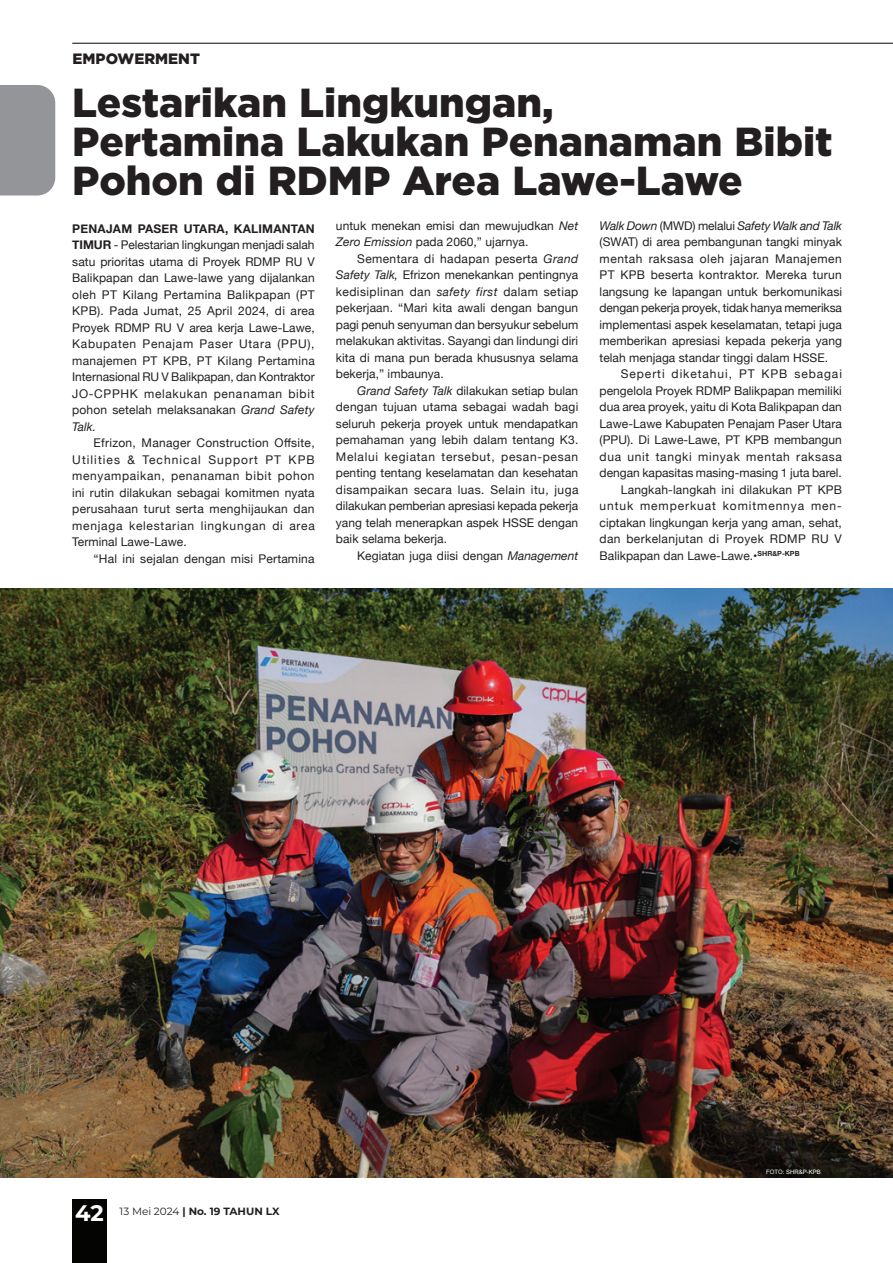
<style>
.page{position:relative;width:893px;height:1263px;background:#fff}
.page>*{position:absolute;margin:0;border:0;box-sizing:border-box;transform-origin:0 0}
.t1{font:900 40.5px/39px "Gotham";color:#231f20}
.t2{font:900 15px "Gotham";color:#231f20}
.t3{font:12px/16.5px "Helvetica Neue";letter-spacing:.005em;color:#231f20;text-align:justify}
.t4{font:12px "Helvetica Neue";letter-spacing:.055em;color:#231f20}
.t5{font:12px "Helvetica Neue";letter-spacing:.03em;color:#231f20}
.t6{font:12px "Helvetica Neue";letter-spacing:.075em;color:#231f20}
.t7{font:12px "Helvetica Neue";letter-spacing:.08em;color:#231f20}
.t8{font:700 10.5px "Montserrat";color:#231f20}
.t9{font:6px "Arial";color:#fff}
.s1{font-weight:700}
.s2{font-style:italic}
.s3{font-size:22.5px;color:#fff}
.s4{font-weight:400}
</style>
<div class="page">
<div style="left:72px;top:1199px;width:35px;height:64px;background:#040503"></div>
<hr style="left:72px;top:43px;width:821px;height:1px;background:#040503">
<img style="left:0;top:588px;width:893px;height:590px">
<div style="left:0;top:85px;width:55px;height:111px;background:#939598"></div>
<p class="t2" style="left:73px;top:48px;width:129px">EMPOWERMENT</p>
<h1 class="t1" style="left:72px;top:83px;width:762px">Lestarikan Lingkungan,<br>Pertamina Lakukan Penanaman Bibit<br>Pohon di RDMP Area Lawe-Lawe</h1>
<p class="t3" style="left:72px;top:221px;width:244px"><span class="s1">PENAJAM PASER UTARA, KALIMANTAN TIMUR</span> - Pelestarian lingkungan menjadi salah satu prioritas utama di Proyek RDMP RU V Balikpapan dan Lawe-lawe yang dijalankan oleh PT Kilang Pertamina Balikpapan (PT KPB). Pada Jumat, 25 April 2024, di area Proyek RDMP RU V area kerja Lawe-Lawe, Kabupaten Penajam Paser Utara (PPU), manajemen PT KPB, PT Kilang Pertamina Internasional RU V Balikpapan, dan Kontraktor JO-CPPHK melakukan penanaman bibit pohon setelah melaksanakan <span class="s2">Grand Safety Talk.</span></p>
<p class="t3" style="left:72px;top:435px;width:244px;text-indent:21px">Efrizon, Manager Construction Offsite, Utilities &amp; Technical Support PT KPB menyampaikan, penanaman bibit pohon ini rutin dilakukan sebagai komitmen nyata perusahaan turut serta menghijaukan dan menjaga kelestarian lingkungan di area Terminal Lawe-Lawe.</p>
<p class="t3" style="left:94px;top:551px;width:223px">“Hal ini sejalan dengan misi Pertamina</p>
<p class="t3" style="left:600px;top:218px;width:244px"><span class="s2">Walk Down</span> (MWD) melalui <span class="s2">Safety Walk and Talk </span>(SWAT) di area pembangunan tangki minyak mentah raksasa oleh jajaran Manajemen PT KPB beserta kontraktor. Mereka turun langsung ke lapangan untuk berkomunikasi dengan pekerja proyek, tidak hanya memeriksa implementasi aspek keselamatan, tetapi juga memberikan apresiasi kepada pekerja yang telah menjaga standar tinggi dalam HSSE.</p>
<p class="t7" style="left:621px;top:365px;width:223px">Seperti diketahui, PT KPB sebagai</p>
<p class="t3" style="left:600px;top:383px;width:244px">pengelola Proyek RDMP Balikpapan memiliki</p>
<p class="t3" style="left:600px;top:399px;width:244px">dua area proyek, yaitu di Kota Balikpapan dan</p>
<p class="t3" style="left:600px;top:416px;width:244px">Lawe-Lawe Kabupaten Penajam Paser Utara</p>
<p class="t3" style="left:600px;top:432px;width:244px">(PPU). Di Lawe-Lawe, PT KPB membangun</p>
<p class="t4" style="left:600px;top:448px;width:244px">dua unit tangki minyak mentah raksasa</p>
<p class="t3" style="left:600px;top:465px;width:244px">dengan kapasitas masing-masing 1 juta barel.</p>
<p class="t3" style="left:621px;top:482px;width:223px">Langkah-langkah ini dilakukan PT KPB</p>
<p class="t6" style="left:600px;top:497px;width:243px">untuk memperkuat komitmennya men-</p>
<p class="t3" style="left:600px;top:515px;width:244px">ciptakan lingkungan kerja yang aman, sehat,</p>
<p class="t5" style="left:600px;top:530px;width:244px">dan berkelanjutan di Proyek RDMP RU V</p>
<p class="t3" style="left:600px;top:548px;width:201px">Balikpapan dan Lawe-Lawe.•<sup>SHR&amp;P-KPB</sup></p>
<p class="t3" style="left:336px;top:218px;width:244px">untuk menekan emisi dan mewujudkan <span class="s2">Net<br>Zero Emission</span> pada 2060,” ujarnya.</p>
<p class="t3" style="left:336px;top:251px;width:244px;text-indent:21px">Sementara di hadapan peserta <span class="s2">Grand Safety Talk,</span> Efrizon menekankan pentingnya kedisiplinan dan <span class="s2">safety first</span> dalam setiap pekerjaan. “Mari kita awali dengan bangun pagi penuh senyuman dan bersyukur sebelum melakukan aktivitas. Sayangi dan lindungi diri kita di mana pun berada khususnya selama bekerja,” imbaunya.</p>
<p class="t3" style="left:336px;top:383px;width:244px;text-indent:21px"><span class="s2">Grand Safety Talk</span> dilakukan setiap bulan dengan tujuan utama sebagai wadah bagi seluruh pekerja proyek untuk mendapatkan pemahaman yang lebih dalam tentang K3.<br>Melalui kegiatan tersebut, pesan-pesan penting tentang keselamatan dan kesehatan disampaikan secara luas. Selain itu, juga dilakukan pemberian apresiasi kepada pekerja yang telah menerapkan aspek HSSE dengan baik selama bekerja.</p>
<p class="t3" style="left:357px;top:548px;width:223px">Kegiatan juga diisi dengan <span class="s2">Management</span></p>
<p class="t8" style="left:75px;top:1204px;width:206px"><span class="s3">42</span> <span class="s4">13 Mei 2024</span> | No. 19 TAHUN LX</p>
<p class="t9" style="left:766px;top:1168px;width:56px">FOTO: SHR&amp;P-KPB</p>
</div>
